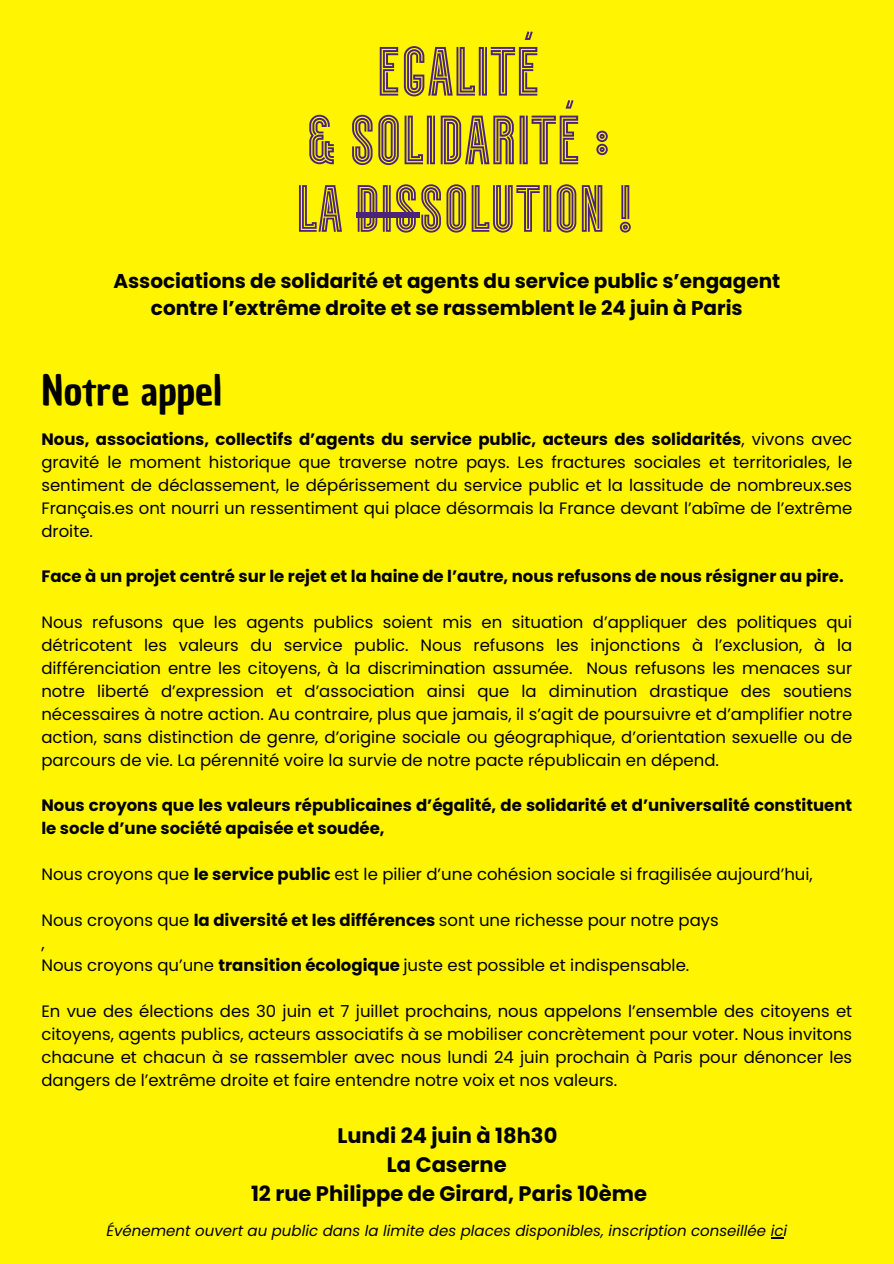
<style>
.page{position:relative;width:894px;height:1264px;background:#fff}
.page>*{position:absolute;margin:0;border:0;box-sizing:border-box;transform-origin:0 0}
.t1{font:69.3px/68.7px "Chokana";letter-spacing:.03em;color:#4b247a;text-align:center}
.t2{font:66.6px "Chokana";letter-spacing:.03em;color:#4b247a}
.t3{font:40.5px "Chau Philomene One";color:#000}
.t4{font:700 21px/29.2px "Poppins";color:#000;text-align:center}
.t5{font:700 19.95px/27px "Poppins";color:#000;text-align:center}
.t6{font:16.5px/23px "Poppins";color:#000;text-align:justify}
.t7{font:700 16.5px/23px "Poppins";color:#000}
.t8{font:italic 15px "Poppins";color:#000}
.s1{font-weight:700}
</style>
<div class="page">
<div style="left:0;top:0;width:893px;height:1263px;background:#fff502"></div>
<svg style="left:771px;top:1237px;width:12px;height:1px"></svg>
<div style="left:356px;top:213px;width:63px;height:5px;background:#4b247a"></div>
<p class="t1" style="left:307px;top:45px;width:304px">EGALITÉ<br>&amp; SOLIDARITÉ :</p>
<p class="t2" style="left:297px;top:185px;width:337px">LA DISSOLUTION !</p>
<p class="t5" style="left:113px;top:267px;width:668px">Associations de solidarité et agents du service public s’engagent contre l’extrême droite et se rassemblent le 24 juin à Paris</p>
<h3 class="t3" style="left:41px;top:363px;width:182px">Notre appel</h3>
<h1 class="t6" style="left:41px;top:428px;width:812px"><span class="s1">Nous, associations, collectifs d’agents du service public, acteurs des solidarités</span>, vivons avec gravité le moment historique que traverse notre pays. Les fractures sociales et territoriales, le sentiment de déclassement, le dépérissement du service public et la lassitude de nombreux.ses Français.es ont nourri un ressentiment qui place désormais la France devant l’abîme de l’extrême droite.</h1>
<h3 class="t7" style="left:41px;top:565px;width:803px">Face à un projet centré sur le rejet et la haine de l’autre, nous refusons de nous résigner au pire.</h3>
<h2 class="t6" style="left:41px;top:611px;width:812px">Nous refusons que les agents publics soient mis en situation d’appliquer des politiques qui détricotent les valeurs du service public. Nous refusons les injonctions à l’exclusion, à la différenciation entre les citoyens, à la discrimination assumée. Nous refusons les menaces sur notre liberté d’expression et d’association ainsi que la diminution drastique des soutiens nécessaires à notre action. Au contraire, plus que jamais, il s’agit de poursuivre et d’amplifier notre action, sans distinction de genre, d’origine sociale ou géographique, d’orientation sexuelle ou de parcours de vie. La pérennité voire la survie de notre pacte républicain en dépend.</h2>
<p class="t7" style="left:41px;top:794px;width:812px">Nous croyons que les valeurs républicaines d’égalité, de solidarité et d’universalité constituent le socle d’une société apaisée et soudée,</p>
<h4 class="t6" style="left:41px;top:862px;width:772px">Nous croyons que <span class="s1">le service public</span> est le pilier d’une cohésion sociale si fragilisée aujourd’hui,</h4>
<p class="t6" style="left:41px;top:908px;width:678px">Nous croyons que <span class="s1">la diversité et les différences</span> sont une richesse pour notre pays</p>
<h4 class="t6" style="left:41px;top:931px;width:5px">,</h4>
<p class="t6" style="left:41px;top:954px;width:649px">Nous croyons qu’une <span class="s1">transition écologique</span> juste est possible et indispensable.</p>
<p class="t6" style="left:41px;top:1000px;width:812px">En vue des élections des 30 juin et 7 juillet prochains, nous appelons l’ensemble des citoyens et citoyens, agents publics, acteurs associatifs à se mobiliser concrètement pour voter. Nous invitons chacune et chacun à se rassembler avec nous lundi 24 juin prochain à Paris pour dénoncer les dangers de l’extrême droite et faire entendre notre voix et nos valeurs.</p>
<p class="t4" style="left:251px;top:1120px;width:397px">Lundi 24 juin à 18h30<br>La Caserne<br>12 rue Philippe de Girard, Paris 10ème</p>
<p class="t8" style="left:106px;top:1220px;width:682px">Événement ouvert au public dans la limite des places disponibles, inscription conseillée ici</p>
</div>
